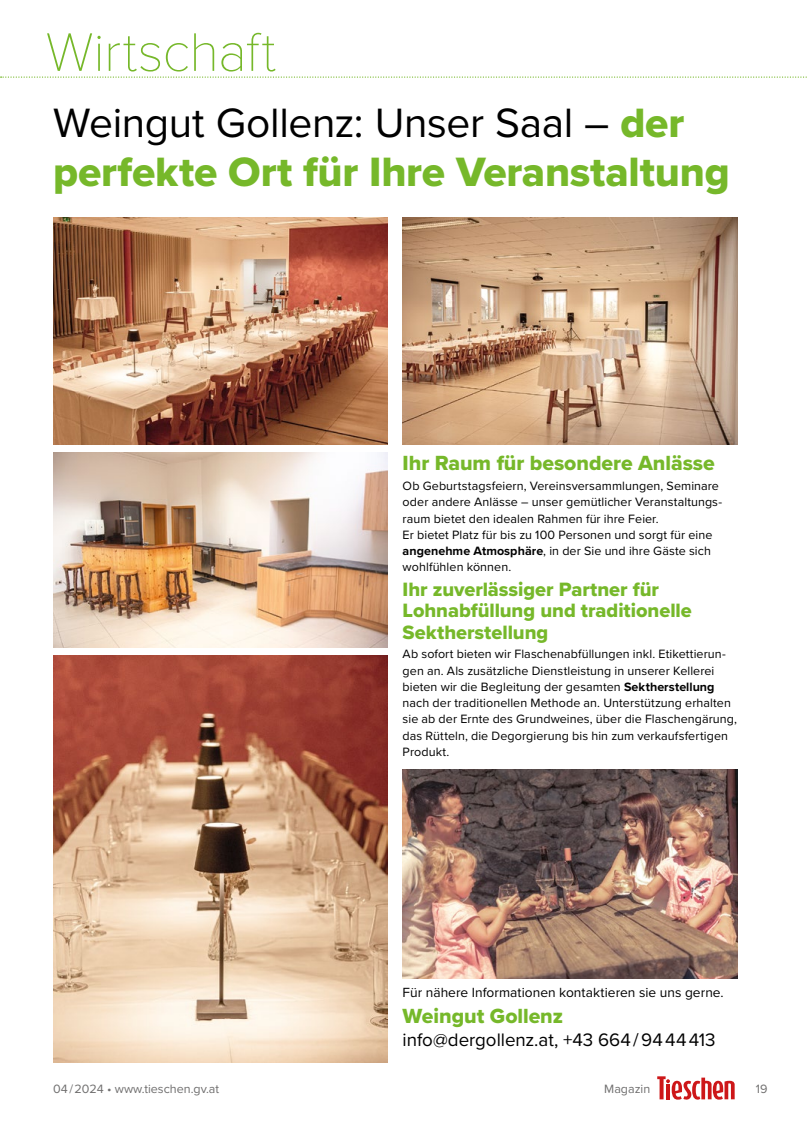
<style>
.page{position:relative;width:808px;height:1141px;background:#fff}
.page>*{position:absolute;margin:0;border:0;box-sizing:border-box;transform-origin:0 0}
.t1{font:100 56.25px "Proxima Nova T";letter-spacing:-.015em;color:#76b82a}
.t2{font:42.5px "Proxima Nova Extrabld";letter-spacing:-.005em;color:#76b82a}
.t3{font:42.5px "Proxima Nova";letter-spacing:-.01em;color:#000}
.t4{font:21.25px "Proxima Nova Extrabld";letter-spacing:-.005em;color:#76b82a}
.t5{font:20px/21.2px "Proxima Nova Extrabld";letter-spacing:-.005em;color:#76b82a}
.t6{font:18.75px "Proxima Nova";letter-spacing:-.005em;color:#000}
.t7{font:13.75px "Proxima Nova";letter-spacing:.005em;color:#000}
.t8{font:12.5px/16.2px "Proxima Nova";letter-spacing:.005em;color:#000}
.t9{font:12.5px "Proxima Nova";color:#706f6f}
.s1{font-family:"Proxima Nova Extrabld";color:#76b82a}
.s2{font-weight:700}
</style>
<div class="page">
<svg style="left:657px;top:1076px;width:78px;height:24px"></svg>
<img style="left:53px;top:217px;width:335px;height:228px">
<img style="left:53px;top:453px;width:335px;height:195px">
<img style="left:403px;top:217px;width:334px;height:228px">
<svg style="left:1px;top:76px;width:806px;height:2px"></svg>
<img style="left:53px;top:656px;width:335px;height:406px">
<img style="left:403px;top:769px;width:334px;height:210px">
<h1 class="t1" style="left:46px;top:10px;width:232px">Wirtschaft</h1>
<h2 class="t3" style="left:53px;top:91px;width:633px">Weingut Gollenz: Unser Saal – <span class="s1">der</span></h2>
<h2 class="t2" style="left:53px;top:140px;width:678px">perfekte Ort für Ihre Veranstaltung</h2>
<h3 class="t4" style="left:403px;top:447px;width:314px">Ihr Raum für besondere Anlässe</h3>
<p class="t8" style="left:403px;top:477px;width:321px">Ob Geburtstagsfeiern, Vereinsversammlungen, Seminare oder andere Anlässe – unser gemütlicher Veranstaltungs&shy;raum bietet den idealen Rahmen für ihre Feier.<br>Er bietet Platz für bis zu 100 Personen und sorgt für eine <span class="s2">angenehme Atmosphäre</span>, in der Sie und ihre Gäste sich wohlfühlen können.</p>
<h3 class="t5" style="left:403px;top:578px;width:291px">Ihr zuverlässiger Partner für<br>Lohnabfüllung und traditionelle<br>Sektherstellung</h3>
<p class="t8" style="left:403px;top:646px;width:336px">Ab sofort bieten wir Flaschenabfüllungen inkl. Etikettierun&shy;gen an. Als zusätzliche Dienstleistung in unserer Kellerei bieten wir die Begleitung der gesamten <span class="s2">Sektherstellung </span>nach der traditionellen Methode an. Unterstützung erhalten sie ab der Ernte des Grundweines, über die Flaschengärung, das Rütteln, die Degorgierung bis hin zum verkaufsfertigen Produkt.</p>
<p class="t7" style="left:403px;top:982px;width:323px">Für nähere Informationen kontaktieren sie uns gerne.</p>
<h3 class="t4" style="left:403px;top:1000px;width:162px">Weingut Gollenz</h3>
<h3 class="t6" style="left:403px;top:1025px;width:314px">info@dergollenz.at, +43 664 / 94 44 413</h3>
<p class="t9" style="left:53px;top:1079px;width:167px">04 / 2024 • www.tieschen.gv.at</p>
<p class="t9" style="left:604px;top:1079px;width:48px">Magazin</p>
<p class="t9" style="left:756px;top:1079px;width:13px">19</p>
</div>
